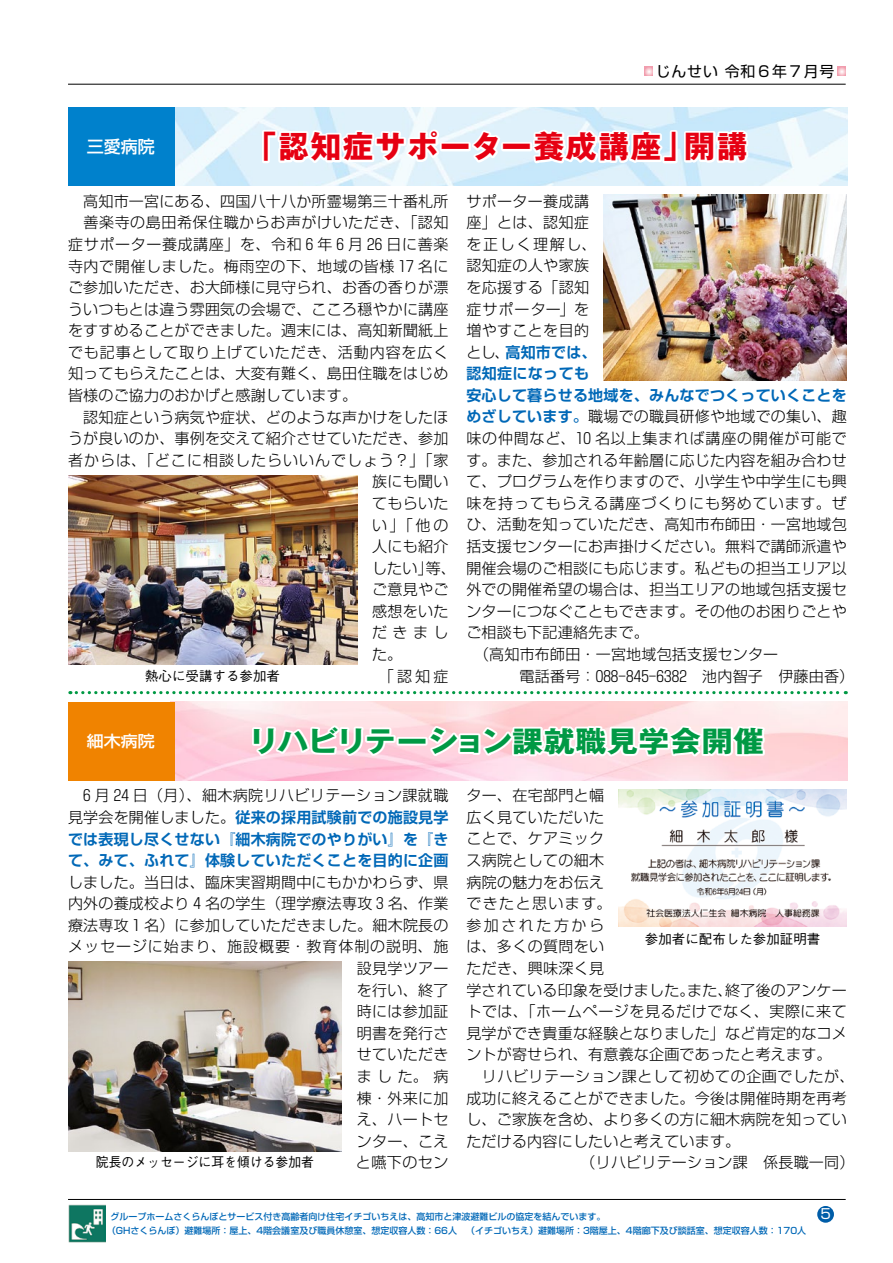
<style>
.page{position:relative;width:893px;height:1263px;background:#fff}
.page>*{position:absolute;margin:0;border:0;box-sizing:border-box;transform-origin:0 0}
.t1{font:700 30.9px "Gothic MB101 Pr 6";letter-spacing:.05em;color:#e60012}
.t2{font:700 28.5px "Gothic MB101 Pr 6";letter-spacing:.01em;color:#094;scale:1.08 1}
.t3{font:500 16.95px "Shin Go Pr 6 N";color:#fff}
.t4{font:500 15.75px "Shin Go Pr 6 N";color:#fff;scale:1.08 1}
.t5{font:300 15px/21.6px "Shin Go Pr 6 N";letter-spacing:.015em;color:#000}
.t6{font:700 15px/21.6px "Shin Go Pr 6 N De";letter-spacing:.015em;color:#0068b7}
.t7{font:300 15px "Shin Go Pr 6 N";letter-spacing:.04em;color:#000}
.t8{font:300 15px "Shin Go Pr 6 N";letter-spacing:.045em;color:#000}
.t9{font:300 15px "Shin Go Pr 6 N";letter-spacing:.07em;color:#000}
.t10{font:300 15px "Shin Go Pr 6 N";letter-spacing:.035em;color:#000}
.t11{font:300 15px "Shin Go Pr 6 N";letter-spacing:.06em;color:#000}
.t12{font:300 15px "Shin Go Pr 6 N";letter-spacing:.095em;color:#000}
.t13{font:300 15px "Shin Go Pr 6 N";letter-spacing:.17em;color:#000}
.t14{font:14.85px "Shin Go Pr 6";letter-spacing:.06em;color:#000}
.t15{font:13.8px "Shin Go Pr 6 N";color:#fff}
.t16{font:500 13.5px "Gothic BBB Pr 6 N";color:#000}
.t17{font:500 13.5px "Gothic BBB Pr 6 N";color:#000;scale:.95 1}
.t18{font:500 9px/13.5px "Shin Go Pr 6";color:#0068b7}
.s1{font-family:"Shin Go Pr 6 N";font-weight:300;color:#000}
.s2{font-family:"Shin Go Pr 6 N De";font-weight:700;color:#0068b7}
</style>
<div class="page">
<div style="left:817px;top:1206px;width:17px;height:17px;background:#005da8;border-radius:50%"></div>
<hr style="left:68px;top:84px;width:778px;height:1px;background:#000">
<hr style="left:68px;top:1199px;width:778px;height:1px;background:#000">
<svg style="left:837px;top:67px;width:9px;height:8px"></svg>
<svg style="left:644px;top:67px;width:9px;height:8px"></svg>
<img style="left:68px;top:1204px;width:38px;height:38px">
<svg style="left:70px;top:691px;width:776px;height:3px"></svg>
<img style="left:175px;top:107px;width:672px;height:79px">
<svg style="left:260px;top:108px;width:183px;height:74px"></svg>
<div style="left:440px;top:142px;width:31px;height:9px;border:4px solid #fff"></div>
<svg style="left:466px;top:127px;width:37px;height:39px"></svg>
<div style="left:501px;top:142px;width:31px;height:9px;border:4px solid #fff"></div>
<svg style="left:522px;top:127px;width:228px;height:59px"></svg>
<div style="left:68px;top:107px;width:107px;height:79px;background:#0081cc"></div>
<img style="left:68px;top:475px;width:289px;height:189px">
<img style="left:604px;top:194px;width:242px;height:187px">
<svg style="left:249px;top:722px;width:149px;height:37px"></svg>
<div style="left:397px;top:737px;width:31px;height:9px;border:4px solid #fff"></div>
<svg style="left:425px;top:723px;width:342px;height:38px"></svg>
<div style="left:68px;top:702px;width:107px;height:78px;background:#f08300"></div>
<img style="left:619px;top:789px;width:227px;height:138px">
<img style="left:68px;top:962px;width:274px;height:189px">
<p class="t14" style="left:656px;top:59px;width:180px">じんせい令和６年７月号</p>
<p class="t3" style="left:87px;top:132px;width:70px">三愛病院</p>
<h1 class="t1" style="left:246px;top:121px;width:503px">「認知症サポーター養成講座」開講</h1>
<p class="t5" style="left:68px;top:189px;width:382px">　高知市一宮にある、四国八十八か所霊場第三十番札所</p>
<p class="t7" style="left:68px;top:210px;width:382px">　善楽寺の島田希保住職からお声がけいただき、「認知</p>
<p class="t8" style="left:68px;top:232px;width:382px">症サポーター養成講座」を、令和６年６月２６日に善楽</p>
<p class="t7" style="left:68px;top:253px;width:382px">寺内で開催しました。梅雨空の下、地域の皆様１７名に</p>
<p class="t5" style="left:68px;top:275px;width:382px">ご参加いただき、お大師様に見守られ、お香の香りが漂</p>
<p class="t5" style="left:68px;top:297px;width:382px">ういつもとは違う雰囲気の会場で、こころ穏やかに講座</p>
<p class="t5" style="left:68px;top:318px;width:382px">をすすめることができました。週末には、高知新聞紙上</p>
<p class="t11" style="left:68px;top:340px;width:382px">でも記事として取り上げていただき、活動内容を広く</p>
<p class="t5" style="left:68px;top:362px;width:382px">知ってもらえたことは、大変有難く、島田住職をはじめ</p>
<p class="t5" style="left:68px;top:383px;width:290px">皆様のご協力のおかげと感謝しています。</p>
<p class="t5" style="left:68px;top:405px;width:382px">　認知症という病気や症状、どのような声かけをしたほ</p>
<p class="t5" style="left:68px;top:426px;width:382px">うが良いのか、事例を交えて紹介させていただき、参加</p>
<p class="t9" style="left:68px;top:448px;width:382px">者からは、「どこに相談したらいいんでしょう？」「家</p>
<p class="t5" style="left:372px;top:469px;width:78px">族にも聞い</p>
<p class="t5" style="left:372px;top:491px;width:78px">てもらいた</p>
<p class="t5" style="left:372px;top:513px;width:78px">い」「他の</p>
<p class="t5" style="left:372px;top:534px;width:78px">人にも紹介</p>
<p class="t5" style="left:372px;top:556px;width:85px">したい」等、</p>
<p class="t5" style="left:372px;top:577px;width:78px">ご意見やご</p>
<p class="t5" style="left:372px;top:599px;width:78px">感想をいた</p>
<p class="t5" style="left:372px;top:621px;width:78px">だきまし</p>
<p class="t5" style="left:372px;top:642px;width:32px">た。</p>
<p class="t5" style="left:371px;top:664px;width:79px">　「認知症</p>
<p class="t16" style="left:145px;top:665px;width:137px">熱心に受講する参加者</p>
<p class="t5" style="left:466px;top:189px;width:132px">サポーター養成講座」とは、認知症を正しく理解し、認知症の人や家族を応援する「認知症サポーター」を増やすことを目的</p>
<p class="t6" style="left:466px;top:341px;width:382px"><span class="s1">とし、</span>高知市では、<br>認知症になっても<br>安心して暮らせる地域を、みんなでつくっていくことを</p>
<p class="t5" style="left:466px;top:405px;width:382px"><span class="s2">めざしています。</span>職場での職員研修や地域での集い、趣味の仲間など、１０名以上集まれば講座の開催が可能です。また、参加される年齢層に応じた内容を組み合わせて、プログラムを作りますので、小学生や中学生にも興味を持ってもらえる講座づくりにも努めています。ぜひ、活動を知っていただき、高知市布師田・一宮地域包括支援センターにお声掛けください。無料で講師派遣や開催会場のご相談にも応じます。私どもの担当エリア以外での開催希望の場合は、担当エリアの地域包括支援センターにつなぐこともできます。その他のお困りごとやご相談も下記連絡先まで。<br>　（高知市布師田・一宮地域包括支援センター</p>
<p class="t5" style="left:504px;top:664px;width:351px">　電話番号：０８８−８４５−６３８２　池内智子　伊藤由香）</p>
<p class="t4" style="left:87px;top:728px;width:64px">細木病院</p>
<h2 class="t2" style="left:249px;top:717px;width:479px">リハビリテーション課就職見学会開催</h2>
<p class="t5" style="left:68px;top:783px;width:382px">　６月２４日（月）、細木病院リハビリテーション課就職</p>
<p class="t6" style="left:68px;top:806px;width:382px;text-align:justify"><span class="s1">見学会を開催しました。</span>従来の採用試験前での施設見学では表現し尽くせない『細木病院でのやりがい』を『きて、みて、ふれて』体験していただくことを目的に企画</p>
<p class="t5" style="left:68px;top:870px;width:382px;text-align:right">しました。当日は、臨床実習期間中にもかかわらず、県内外の養成校より４名の学生（理学療法専攻３名、作業療法専攻１名）に参加していただきました。細木院長のメッセージに始まり、施設概要・教育体制の説明、施設見学ツアー<br>を行い、終了<br>時には参加証<br>明書を発行さ<br>せていただき<br>ました。病<br>棟・外来に加<br>え、ハートセ<br>ンター、こえ<br>と嚥下のセン</p>
<p class="t17" style="left:96px;top:1151px;width:231px">院長のメッセージに耳を傾ける参加者</p>
<p class="t5" style="left:466px;top:783px;width:139px">ター、在宅部門と幅</p>
<p class="t5" style="left:466px;top:805px;width:139px">広く見ていただいた</p>
<p class="t5" style="left:466px;top:827px;width:139px">ことで、ケアミック</p>
<p class="t5" style="left:466px;top:848px;width:139px">ス病院としての細木</p>
<p class="t5" style="left:466px;top:870px;width:139px">病院の魅力をお伝え</p>
<p class="t12" style="left:466px;top:891px;width:147px">できたと思います。</p>
<p class="t13" style="left:466px;top:913px;width:139px">参加された方から</p>
<p class="t5" style="left:466px;top:934px;width:139px">は、多くの質問をい</p>
<p class="t5" style="left:466px;top:956px;width:139px">ただき、興味深く見</p>
<p class="t5" style="left:466px;top:978px;width:382px">学されている印象を受けました。また、終了後のアンケー</p>
<p class="t7" style="left:466px;top:999px;width:382px">トでは、「ホームページを見るだけでなく、実際に来て</p>
<p class="t5" style="left:466px;top:1021px;width:382px">見学ができ貴重な経験となりました」など肯定的なコメ</p>
<p class="t5" style="left:466px;top:1042px;width:367px">ントが寄せられ、有意義な企画であったと考えます。</p>
<p class="t10" style="left:466px;top:1064px;width:389px">　リハビリテーション課として初めての企画でしたが、</p>
<p class="t5" style="left:466px;top:1086px;width:382px">成功に終えることができました。今後は開催時期を再考</p>
<p class="t5" style="left:466px;top:1107px;width:382px">し、ご家族を含め、より多くの方に細木病院を知ってい</p>
<p class="t5" style="left:466px;top:1129px;width:275px">ただける内容にしたいと考えています。</p>
<p class="t5" style="left:581px;top:1150px;width:275px">（リハビリテーション課　係長職一同）</p>
<p class="t16" style="left:645px;top:928px;width:177px">参加者に配布した参加証明書</p>
<p class="t18" style="left:107px;top:1209px;width:701px;text-indent:3px">グループホームさくらんぼとサービス付き高齢者向け住宅イチゴいちえは、高知市と津波避難ビルの協定を結んでいます。<br>（GHさくらんぼ）避難場所：屋上、4階会議室及び職員休憩室、想定収容人数：66人　（イチゴいちえ）避難場所：3階屋上、4階廊下及び談話室、想定収容人数：170人</p>
<p class="t15" style="left:820px;top:1203px;width:12px">5</p>
</div>
